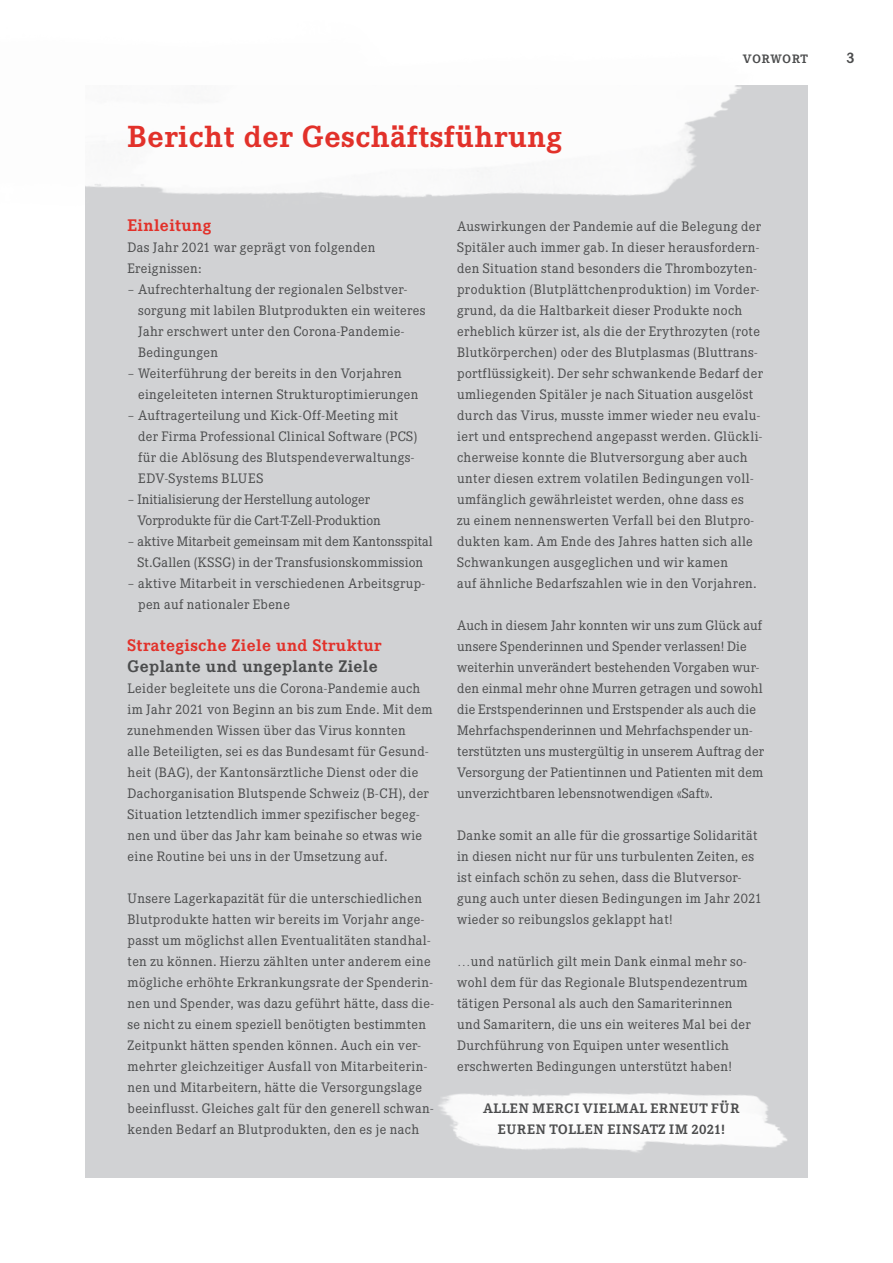
<style>
.page{position:relative;width:893px;height:1263px;background:#fff}
.page>*{position:absolute;margin:0;border:0;box-sizing:border-box;transform-origin:0 0}
._02_Titel{font:700 30px "Corporate EBQ";letter-spacing:.02em;color:#e2312a}
._03_Untertitel{font:700 16.5px "Corporate EBQ";letter-spacing:.025em;color:#e2312a}
._03_Untertitel-2{font:700 16.5px "Corporate EBQ";letter-spacing:.025em;color:#4b4c4d}
.t1{font:700 15px "Corporate EBQ";color:#4b4c4d}
._01_Copy{font:13.5px/21px "Corporate EBQ";letter-spacing:.025em;color:#4b4c4d}
._01_Copy-2{font:13.5px/21px "Corporate EBQ";letter-spacing:.005em;color:#4b4c4d;text-align:center}
._01_Copy-3{font:13.5px/21px "Corporate EBQ";color:#4b4c4d}
._01_Copy-4{font:700 13.5px/21px "Corporate EBQ";letter-spacing:.055em;color:#4b4c4d;text-align:center}
.t2{font:700 12px "Corporate EBQ";letter-spacing:.055em;color:#4b4c4d}
</style>
<div class="page">
<div style="left:85px;top:85px;width:723px;height:1093px;background:#d1d2d4"></div>
<img style="left:438px;top:1093px;width:349px;height:59px">
<img style="left:85px;top:85px;width:657px;height:113px">
<p class="_02_Titel" style="left:128px;top:119px;width:436px">Bericht der Geschäftsführung</p>
<p class="t2" style="left:743px;top:52px;width:67px">VORWORT</p>
<p class="_03_Untertitel" style="left:128px;top:215px;width:85px">Einleitung</p>
<p class="_01_Copy" style="left:128px;top:237px;width:249px">Das Jahr 2021 war geprägt von folgenden<br>Ereignissen:</p>
<p class="_01_Copy" style="left:138px;top:279px;width:289px;text-indent:-11px">– Aufrechterhaltung der regionalen Selbstver&shy;sorgung mit labilen Blutprodukten ein weiteres Jahr erschwert unter den Corona-Pandemie-Bedingungen</p>
<p class="_01_Copy" style="left:138px;top:363px;width:282px;text-indent:-11px">– Weiterführung der bereits in den Vorjahren eingeleiteten internen Strukturoptimierungen</p>
<p class="_01_Copy" style="left:138px;top:405px;width:281px;text-indent:-11px">– Auftragerteilung und Kick-Off-Meeting mit der Firma Professional Clinical Software (PCS) für die Ablösung des Blutspendeverwaltungs-EDV-Systems BLUES</p>
<p class="_01_Copy-3" style="left:137px;top:489px;width:245px;text-indent:-10px">– Initialisierung der Herstellung autologer<br>Vorprodukte für die Cart-T-Zell-Produktion</p>
<p class="_01_Copy-2" style="left:128px;top:531px;width:307px">– aktive Mitarbeit gemeinsam mit dem Kantonsspital<br>St.Gallen (KSSG) in der Transfusionskommission</p>
<p class="_01_Copy" style="left:138px;top:573px;width:288px;text-indent:-11px">– aktive Mitarbeit in verschiedenen Arbeitsgrup&shy;pen auf nationaler Ebene</p>
<p class="_03_Untertitel" style="left:128px;top:635px;width:255px">Strategische Ziele und Struktur</p>
<p class="_03_Untertitel-2" style="left:128px;top:656px;width:252px">Geplante und ungeplante Ziele</p>
<p class="_01_Copy" style="left:128px;top:678px;width:307px">Leider begleitete uns die Corona-Pandemie auch im Jahr 2021 von Beginn an bis zum Ende. Mit dem zunehmenden Wissen über das Virus konnten<br>alle Beteiligten, sei es das Bundesamt für Gesund&shy;heit (BAG), der Kantonsärztliche Dienst oder die Dachorganisation Blutspende Schweiz (B-CH), der Situation letztendlich immer spezifischer begeg&shy;nen und über das Jahr kam beinahe so etwas wie eine Routine bei uns in der Umsetzung auf.</p>
<p class="_01_Copy" style="left:128px;top:888px;width:307px">Unsere Lagerkapazität für die unterschiedlichen Blutprodukte hatten wir bereits im Vorjahr ange&shy;passt um möglichst allen Eventualitäten standhal&shy;ten zu können. Hierzu zählten unter anderem eine mögliche erhöhte Erkrankungsrate der Spenderin&shy;nen und Spender, was dazu geführt hätte, dass die&shy;se nicht zu einem speziell benötigten bestimmten Zeitpunkt hätten spenden können. Auch ein ver&shy;mehrter gleichzeitiger Ausfall von Mitarbeiterin&shy;nen und Mitarbeitern, hätte die Versorgungslage beeinflusst. Gleiches galt für den generell schwan&shy;kenden Bedarf an Blutprodukten, den es je nach</p>
<p class="_01_Copy" style="left:457px;top:216px;width:307px">Auswirkungen der Pandemie auf die Belegung der Spitäler auch immer gab. In dieser herausfordern&shy;den Situation stand besonders die Thrombozyten&shy;produktion (Blutplättchenproduktion) im Vorder&shy;grund, da die Haltbarkeit dieser Produkte noch erheblich kürzer ist, als die der Erythrozyten (rote Blutkörperchen) oder des Blutplasmas (Bluttrans&shy;portflüssigkeit). Der sehr schwankende Bedarf der umliegenden Spitäler je nach Situation ausgelöst durch das Virus, musste immer wieder neu evalu&shy;iert und entsprechend angepasst werden. Glückli&shy;cherweise konnte die Blutversorgung aber auch unter diesen extrem volatilen Bedingungen voll&shy;umfänglich gewährleistet werden, ohne dass es<br>zu einem nennenswerten Verfall bei den Blutpro&shy;dukten kam. Am Ende des Jahres hatten sich alle Schwankungen ausgeglichen und wir kamen<br>auf ähnliche Bedarfszahlen wie in den Vorjahren.</p>
<p class="_01_Copy" style="left:457px;top:615px;width:308px">Auch in diesem Jahr konnten wir uns zum Glück auf unsere Spenderinnen und Spender verlassen! Die weiterhin unverändert bestehenden Vorgaben wur&shy;den einmal mehr ohne Murren getragen und sowohl die Erstspenderinnen und Erstspender als auch die Mehrfachspenderinnen und Mehrfachspender un&shy;terstützten uns mustergültig in unserem Auftrag der Versorgung der Patientinnen und Patienten mit dem unverzichtbaren lebensnotwendigen «Saft».</p>
<p class="_01_Copy" style="left:457px;top:825px;width:306px">Danke somit an alle für die grossartige Solidarität in diesen nicht nur für uns turbulenten Zeiten, es ist einfach schön zu sehen, dass die Blutversor&shy;gung auch unter diesen Bedingungen im Jahr 2021 wieder so reibungslos geklappt hat!</p>
<p class="_01_Copy" style="left:457px;top:951px;width:295px">…und natürlich gilt mein Dank einmal mehr so&shy;wohl dem für das Regionale Blutspendezentrum tätigen Personal als auch den Samariterinnen und Samaritern, die uns ein weiteres Mal bei der Durchführung von Equipen unter wesentlich erschwerten Bedingungen unterstützt haben!</p>
<p class="_01_Copy-4" style="left:483px;top:1098px;width:258px">ALLEN MERCI VIELMAL ERNEUT FÜR<br>EUREN TOLLEN EINSATZ IM 2021!</p>
<p class="t1" style="left:846px;top:48px;width:10px">3</p>
</div>
